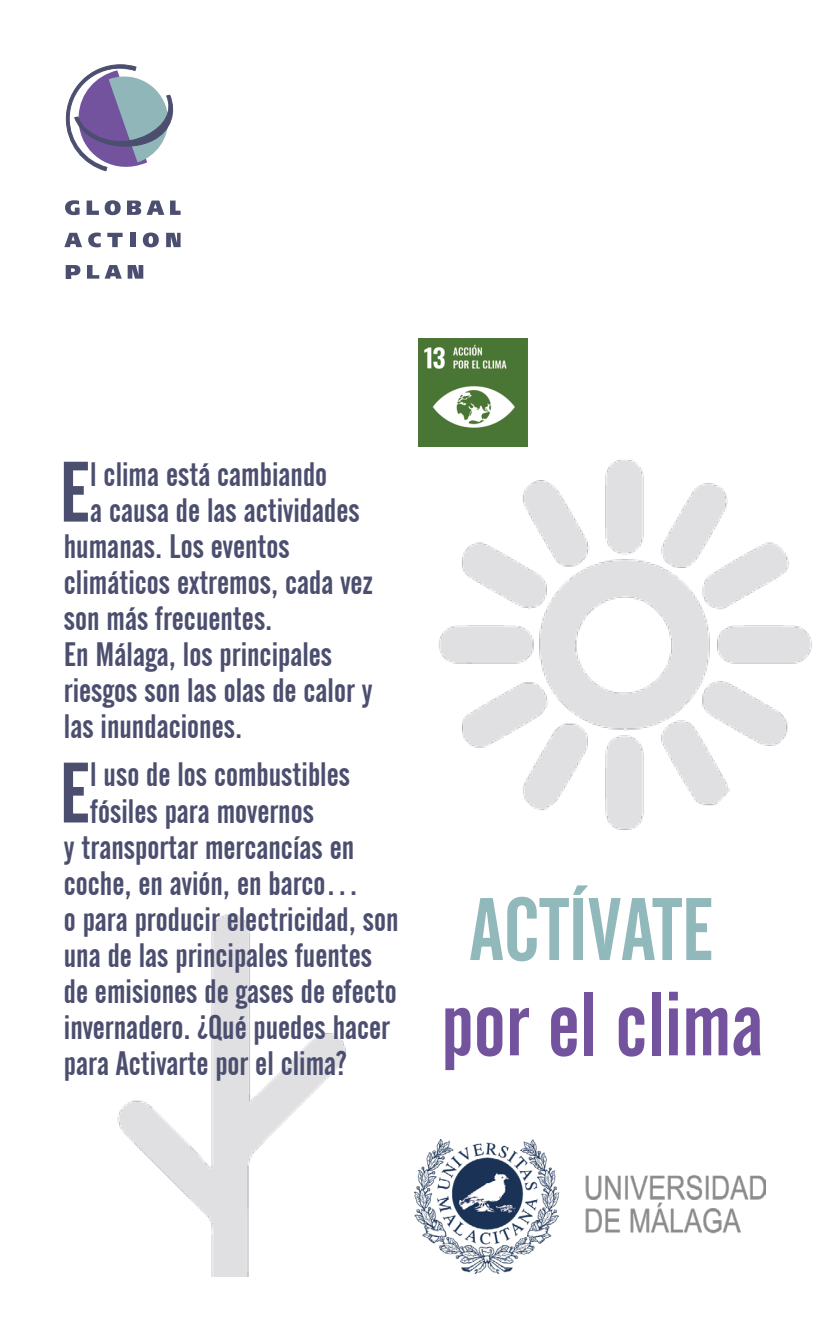
<style>
.page{position:relative;width:830px;height:1340px;background:#fff}
.page>*{position:absolute;margin:0;border:0;box-sizing:border-box;transform-origin:0 0}
.t1{font:90px "Alternate Gothic No 2 BT";color:#73539e}
.t2{font:87.75px "Alternate Gothic No 2 BT";color:#91b8bb}
.t3{font:84.83px "Alternate Gothic No 2 BT";color:#4b4e6e}
.t4{font:33.75px "Alternate Gothic No 2 BT";color:#4b4e6e}
</style>
<div class="page">
<img style="left:117px;top:460px;width:695px;height:816px">
<img style="left:418px;top:338px;width:109px;height:108px">
<svg style="left:66px;top:265px;width:14px;height:14px"></svg>
<svg style="left:87px;top:265px;width:35px;height:14px"></svg>
<svg style="left:128px;top:265px;width:15px;height:14px"></svg>
<svg style="left:64px;top:233px;width:18px;height:14px"></svg>
<svg style="left:88px;top:232px;width:13px;height:15px"></svg>
<svg style="left:107px;top:233px;width:15px;height:14px"></svg>
<div style="left:130px;top:233px;width:5px;height:14px;background:#4b4e6e"></div>
<svg style="left:143px;top:232px;width:16px;height:15px"></svg>
<svg style="left:166px;top:233px;width:14px;height:14px"></svg>
<svg style="left:65px;top:200px;width:15px;height:15px"></svg>
<svg style="left:87px;top:200px;width:12px;height:15px"></svg>
<svg style="left:105px;top:200px;width:16px;height:15px"></svg>
<svg style="left:127px;top:200px;width:37px;height:15px"></svg>
<svg style="left:170px;top:200px;width:10px;height:15px"></svg>
<svg style="left:65px;top:64px;width:109px;height:108px"></svg>
<img style="left:415px;top:1139px;width:349px;height:134px">
<h3 class="t3" style="left:59px;top:445px;width:33px">E</h3>
<p class="t4" style="left:90px;top:455px;width:238px">l clima está cambiando</p>
<p class="t4" style="left:90px;top:491px;width:271px">a causa de las actividades</p>
<p class="t4" style="left:64px;top:527px;width:227px">humanas. Los eventos</p>
<p class="t4" style="left:64px;top:563px;width:310px">climáticos extremos, cada vez</p>
<p class="t4" style="left:64px;top:599px;width:210px">son más frecuentes.</p>
<p class="t4" style="left:64px;top:635px;width:270px">En Málaga, los principales</p>
<p class="t4" style="left:64px;top:671px;width:310px">riesgos son las olas de calor y</p>
<p class="t4" style="left:64px;top:707px;width:180px">las inundaciones.</p>
<h3 class="t3" style="left:59px;top:746px;width:33px">E</h3>
<p class="t4" style="left:90px;top:756px;width:261px">l uso de los combustibles</p>
<p class="t4" style="left:90px;top:792px;width:225px">fósiles para movernos</p>
<p class="t4" style="left:64px;top:828px;width:292px">y transportar mercancías en</p>
<p class="t4" style="left:64px;top:864px;width:297px">coche, en avión, en barco…</p>
<p class="t4" style="left:64px;top:900px;width:336px">o para producir electricidad, son</p>
<p class="t4" style="left:64px;top:936px;width:310px">una de las principales fuentes</p>
<p class="t4" style="left:64px;top:972px;width:334px">de emisiones de gases de efecto</p>
<p class="t4" style="left:64px;top:1008px;width:327px">invernadero. ¿Qué puedes hacer</p>
<p class="t4" style="left:64px;top:1044px;width:284px">para Activarte por el clima?</p>
<h2 class="t2" style="left:469px;top:880px;width:245px">ACTÍVATE</h2>
<h1 class="t1" style="left:441px;top:974px;width:324px">por el clima</h1>
</div>
